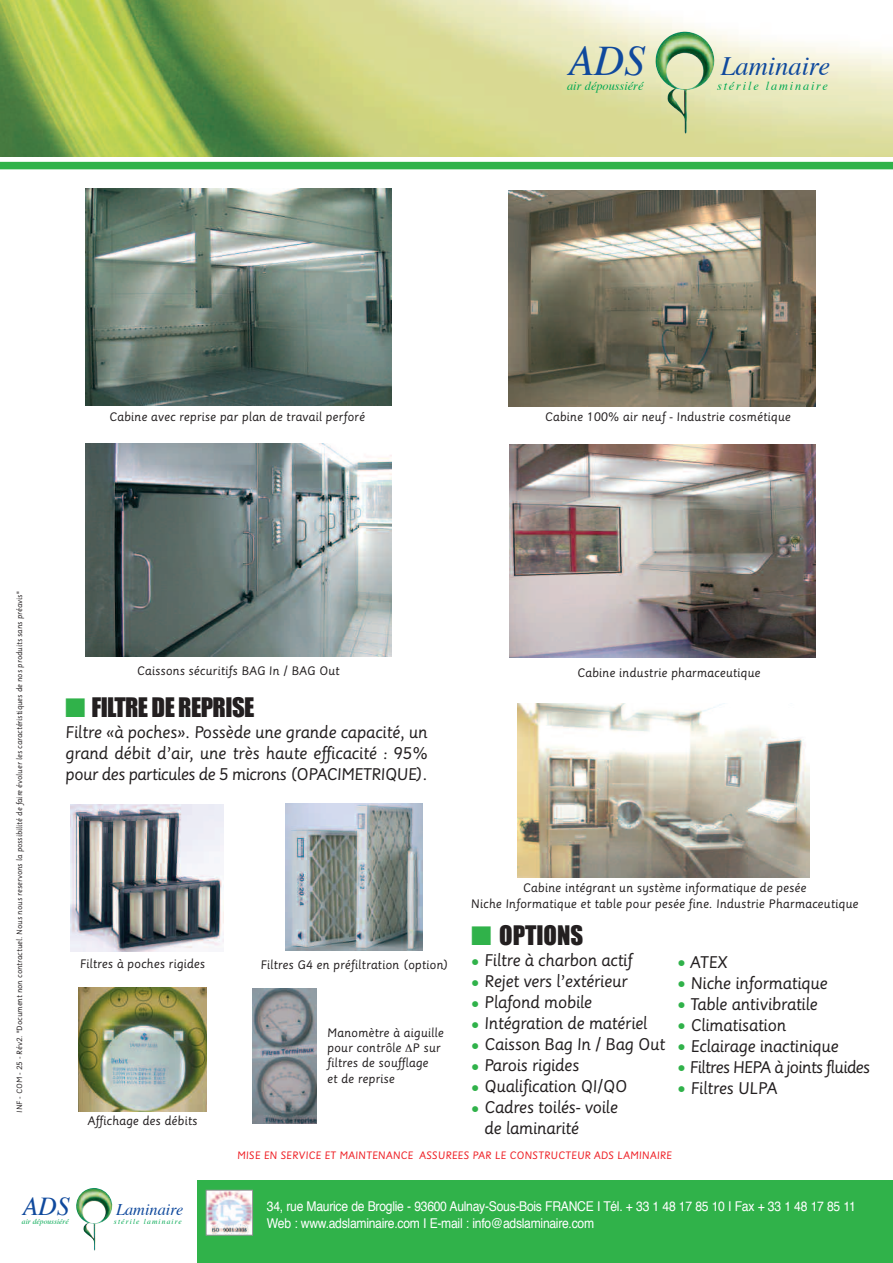
<style>
.page{position:relative;width:893px;height:1263px;background:#fff}
.page>*{position:absolute;margin:0;border:0;box-sizing:border-box;transform-origin:0 0}
.t1{font:italic 42px "Times";color:#0f499d}
.t2{font:italic 26.55px "Times";color:#0f499d}
.t3{font:italic 25.8px "Times";color:#0f499d}
.t4{font:24.75px "Impact";letter-spacing:-.02em;color:#231f20}
.t5{font:24.75px "Impact";color:#231f20}
.t6{font:16.5px/21px "Sassoon Primary";letter-spacing:-.03em;color:#231f20}
.t7{font:16.5px "Sassoon Primary";letter-spacing:-.055em;color:#231f20}
.t8{font:italic 16.2px "Times";color:#0f499d}
.t9{font:13.5px/16.8px "Helvetica";letter-spacing:-.02em;color:#fff;scale:.9 1}
.t10{font:italic 12.3px "Times";letter-spacing:.15em;color:#00a851}
.t11{font:italic 12.3px "Times";color:#00a851}
.t12{font:12px/15.3px "Sassoon Primary";color:#231f20}
.t13{font:10.5px "Sassoon Primary";color:#ee1e24}
.t14{font:7.5px "Sassoon Primary";color:#231f20}
.t15{font:italic 7.5px "Times";letter-spacing:.15em;color:#00a851}
.t16{font:italic 7.5px "Times";color:#00a851}
.s1{color:#30b24a}
</style>
<div class="page">
<div style="left:197px;top:1180px;width:696px;height:83px;background:#30b24a"></div>
<img style="left:0;top:0;width:893px;height:156px">
<div style="left:0;top:162px;width:893px;height:7px;background:#30b24a"></div>
<img style="left:655px;top:32px;width:60px;height:101px">
<img style="left:76px;top:1188px;width:37px;height:62px">
<img style="left:208px;top:1192px;width:43px;height:41px">
<div style="left:206px;top:1190px;width:47px;height:45px;border:1px solid #939598"></div>
<img style="left:85px;top:443px;width:307px;height:213px">
<img style="left:510px;top:445px;width:305px;height:212px">
<img style="left:85px;top:189px;width:307px;height:216px">
<img style="left:509px;top:190px;width:306px;height:217px">
<img style="left:285px;top:803px;width:138px;height:148px">
<img style="left:70px;top:804px;width:153px;height:148px">
<img style="left:79px;top:987px;width:128px;height:124px">
<img style="left:253px;top:988px;width:63px;height:135px">
<img style="left:518px;top:703px;width:292px;height:175px">
<h1 class="t1" style="left:568px;top:44px;width:79px">ADS</h1>
<h2 class="t2" style="left:721px;top:55px;width:111px">Laminaire</h2>
<p class="t11" style="left:567px;top:80px;width:78px">air dépoussiéré</p>
<p class="t10" style="left:717px;top:80px;width:112px">stérile laminaire</p>
<p class="t12" style="left:109px;top:410px;width:258px">Cabine avec reprise par plan de travail perforé</p>
<p class="t12" style="left:545px;top:410px;width:248px">Cabine 100% air neuf - Industrie cosmétique</p>
<p class="t14" style="left:16px;top:1113px;width:522px;rotate:-90deg">INF - COM - 25 - Rév2. "Document non contractuel. Nous nous reservons la possibilité de faire évoluer les caractéristiques de nos produits sans préavis"</p>
<p class="t12" style="left:137px;top:664px;width:204px">Caissons sécuritifs BAG In / BAG Out</p>
<h3 class="t4" style="left:65px;top:692px;width:191px"><span class="s1">■</span> FILTREDEREPRISE</h3>
<p class="t6" style="left:65px;top:723px;width:364px;text-align:justify">Filtre «à poches». Possède une grande capacité, un grand débit d’air, une très haute efficacité : 95% pour des particules de 5 microns (OPACIMETRIQUE).</p>
<p class="t12" style="left:577px;top:666px;width:185px">Cabine industrie pharmaceutique</p>
<p class="t12" style="left:80px;top:957px;width:127px">Filtres à poches rigides</p>
<p class="t12" style="left:260px;top:958px;width:190px">Filtres G4 en préfiltration (option)</p>
<p class="t12" style="left:87px;top:1114px;width:112px">Affichage des débits</p>
<p class="t12" style="left:327px;top:1026px;width:118px">Manomètre à aiguille pour contrôle P sur filtres de soufflage<br>et de reprise</p>
<p class="t12" style="left:471px;top:882px;width:389px;text-align:center">Cabine intégrant un système informatique de pesée<br>Niche Informatique et table pour pesée fine. Industrie Pharmaceutique</p>
<h3 class="t5" style="left:471px;top:920px;width:114px"><span class="s1">■</span> OPTIONS</h3>
<p class="t6" style="left:471px;top:951px;width:163px"><span class="s1">•</span> Filtre à charbon actif</p>
<p class="t6" style="left:471px;top:972px;width:158px"><span class="s1">•</span> Rejet vers l’extérieur</p>
<p class="t6" style="left:471px;top:993px;width:123px"><span class="s1">•</span> Plafond mobile</p>
<p class="t6" style="left:471px;top:1014px;width:178px"><span class="s1">•</span> Intégration de matériel</p>
<p class="t6" style="left:471px;top:1035px;width:196px"><span class="s1">•</span> Caisson Bag In / Bag Out</p>
<p class="t6" style="left:471px;top:1056px;width:110px"><span class="s1">•</span> Parois rigides</p>
<p class="t6" style="left:471px;top:1077px;width:158px"><span class="s1">•</span> Qualification QI/QO</p>
<p class="t6" style="left:484px;top:1098px;width:135px;text-indent:-13px"><span class="s1">•</span> Cadres toilés- voile de laminarité</p>
<p class="t6" style="left:677px;top:953px;width:52px"><span class="s1">•</span> ATEX</p>
<p class="t6" style="left:677px;top:974px;width:152px"><span class="s1">•</span> Niche informatique</p>
<p class="t6" style="left:677px;top:995px;width:142px"><span class="s1">•</span> Table antivibratile</p>
<p class="t6" style="left:677px;top:1016px;width:110px"><span class="s1">•</span> Climatisation</p>
<p class="t6" style="left:677px;top:1037px;width:163px"><span class="s1">•</span> Eclairage inactinique</p>
<p class="t7" style="left:677px;top:1059px;width:194px"><span class="s1">•</span> Filtres HEPA à joints fluides</p>
<p class="t6" style="left:677px;top:1079px;width:102px"><span class="s1">•</span> Filtres ULPA</p>
<p class="t13" style="left:237px;top:1151px;width:436px">MISE EN SERVICE ET MAINTENANCE ASSUREES PAR LE CONSTRUCTEUR ADS LAMINAIRE</p>
<h3 class="t3" style="left:23px;top:1195px;width:49px">ADS</h3>
<p class="t8" style="left:116px;top:1202px;width:69px">Laminaire</p>
<p class="t16" style="left:22px;top:1218px;width:48px">air dépoussiéré</p>
<p class="t15" style="left:114px;top:1218px;width:69px">stérile laminaire</p>
<p class="t9" style="left:267px;top:1199px;width:656px">34, rue Maurice de Broglie - 93600 Aulnay-Sous-Bois FRANCE I Tél. + 33 1 48 17 85 10 I Fax + 33 1 48 17 85 11<br>Web : www.adslaminaire.com I E-mail : info@adslaminaire.com</p>
</div>
